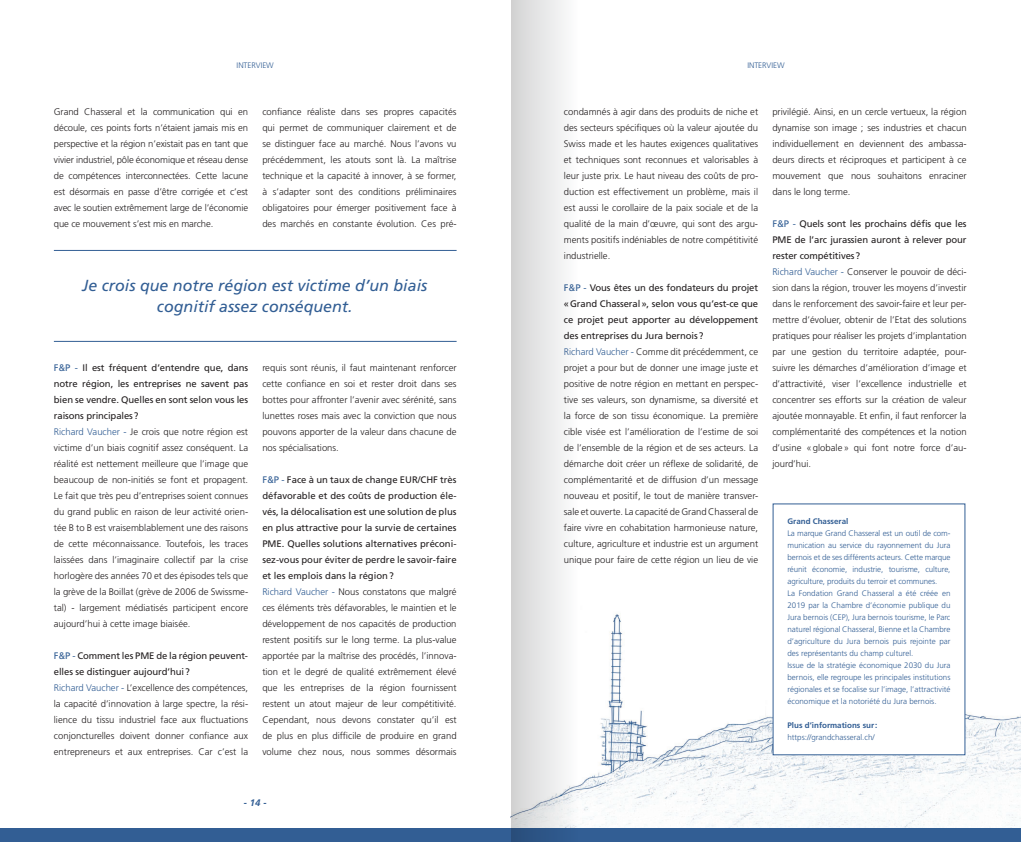
<style>
.page{position:relative;width:1021px;height:842px;background:#fff}
.page>*{position:absolute;margin:0;border:0;box-sizing:border-box;transform-origin:0 0}
.t1{font:italic 16px/21px "Frutiger LT Std";color:#325e94;text-align:center}
.t2{font:300 9.5px/16px "Frutiger LT Std";color:#231f20;text-align:justify}
.t3{font:italic 700 9.5px "Frutiger LT Std";color:#325e94}
.t4{font:300 8px/12px "Frutiger LT Std";color:#325e94}
.t5{font:700 8px "Frutiger LT Std";color:#325e94}
.s1{font-weight:400;color:#325e94}
.s2{font-weight:400}
.s3{color:#325e94}
</style>
<div class="page">
<hr style="left:54px;top:250px;width:402px;height:1px;background:#325e94">
<hr style="left:54px;top:341px;width:402px;height:1px;background:#325e94">
<img style="left:510px;top:578px;width:510px;height:250px">
<div style="left:773px;top:504px;width:191px;height:251px;background:#fff"></div>
<div style="left:0;top:828px;width:1020px;height:14px;background:#325e94"></div>
<div style="left:511px;top:0;width:67px;height:842px;background:linear-gradient(to right,#d0d0d1,#f9fafc)"></div>
<p class="t4" style="left:237px;top:60px;width:39px">INTERVIEW</p>
<p class="t4" style="left:747px;top:60px;width:39px">INTERVIEW</p>
<p class="t2" style="left:54px;top:104px;width:196px">Grand Chasseral et la communication qui en découle, ces points forts n’étaient jamais mis en perspective et la région n’existait pas en tant que vivier industriel, pôle économique et réseau dense de compétences interconnectées. Cette lacune est désormais en passe d’être corrigée et c’est avec le soutien extrêmement large de l’économie que ce mouvement s’est mis en marche.</p>
<p class="t2" style="left:262px;top:104px;width:196px">confiance réaliste dans ses propres capacités qui permet de communiquer clairement et de se distinguer face au marché. Nous l’avons vu précédemment, les atouts sont là. La maîtrise technique et la capacité à innover, à se former, à s’adapter sont des conditions préliminaires obligatoires pour émerger positivement face à des marchés en constante évolution. Ces pré-</p>
<h1 class="t1" style="left:82px;top:275px;width:346px">Je crois que notre région est victime d’un biais cognitif assez conséquent.</h1>
<p class="t2" style="left:54px;top:360px;width:196px;text-align:left"><span class="s1">F&amp;P -</span> <span class="s2">Il est fréquent d’entendre que, dans notre région, les entreprises ne savent pas bien se vendre. Quelles en sont selon vous les raisons principales?<br></span><span class="s3">Richard Vaucher -</span> Je crois que notre région est victime d’un biais cognitif assez conséquent. La réalité est nettement meilleure que l’image que beaucoup de non-initiés se font et propagent.<br>Le fait que très peu d’entreprises soient connues du grand public en raison de leur activité orien&shy;tée B to B est vraisemblablement une des raisons de cette méconnaissance. Toutefois, les traces laissées dans l’imaginaire collectif par la crise horlogère des années 70 et des épisodes tels que la grève de la Boillat (grève de 2006 de Swissme&shy;tal) - largement médiatisés participent encore aujourd’hui à cette image biaisée.</p>
<p class="t2" style="left:54px;top:648px;width:196px;text-align:left"><span class="s1">F&amp;P -</span> <span class="s2">Comment les PME de la région peuvent&shy;elles se distinguer aujourd’hui?<br></span><span class="s3">Richard Vaucher -</span> L’excellence des compétences, la capacité d’innovation à large spectre, la rési&shy;lience du tissu industriel face aux fluctuations conjoncturelles doivent donner confiance aux entrepreneurs et aux entreprises. Car c’est la</p>
<p class="t2" style="left:262px;top:360px;width:196px">requis sont réunis, il faut maintenant renforcer cette confiance en soi et rester droit dans ses bottes pour affronter l’avenir avec sérénité, sans lunettes roses mais avec la conviction que nous pouvons apporter de la valeur dans chacune de nos spécialisations.</p>
<p class="t2" style="left:262px;top:472px;width:196px;text-align:left"><span class="s1">F&amp;P -</span> <span class="s2">Face à un taux de change EUR/CHF très défavorable et des coûts de production éle&shy;vés, la délocalisation est une solution de plus en plus attractive pour la survie de certaines PME. Quelles solutions alternatives préconi&shy;sez-vous pour éviter de perdre le savoir-faire et les emplois dans la région?<br></span><span class="s3">Richard Vaucher -</span> Nous constatons que malgré ces éléments très défavorables, le maintien et le développement de nos capacités de production restent positifs sur le long terme. La plus-value apportée par la maîtrise des procédés, l’innova&shy;tion et le degré de qualité extrêmement élevé que les entreprises de la région fournissent restent un atout majeur de leur compétitivité.<br>Cependant, nous devons constater qu’il est de plus en plus difficile de produire en grand volume chez nous, nous sommes désormais</p>
<p class="t3" style="left:243px;top:797px;width:25px">- 14 -</p>
<p class="t2" style="left:564px;top:104px;width:196px">condamnés à agir dans des produits de niche et des secteurs spécifiques où la valeur ajoutée du Swiss made et les hautes exigences qualitatives et techniques sont reconnues et valorisables à leur juste prix. Le haut niveau des coûts de pro&shy;duction est effectivement un problème, mais il est aussi le corollaire de la paix sociale et de la qualité de la main d’œuvre, qui sont des argu&shy;ments positifs indéniables de notre compétitivité industrielle.</p>
<p class="t2" style="left:564px;top:280px;width:196px;text-align:left"><span class="s1">F&amp;P -</span> <span class="s2">Vous êtes un des fondateurs du projet «Grand Chasseral», selon vous qu’est-ce que ce projet peut apporter au développement des entreprises du Jura bernois?<br></span><span class="s3">Richard Vaucher -</span> Comme dit précédemment, ce projet a pour but de donner une image juste et positive de notre région en mettant en perspec&shy;tive ses valeurs, son dynamisme, sa diversité et la force de son tissu économique. La première cible visée est l’amélioration de l’estime de soi de l’ensemble de la région et de ses acteurs. La démarche doit créer un réflexe de solidarité, de complémentarité et de diffusion d’un message nouveau et positif, le tout de manière transver&shy;sale et ouverte. La capacité de Grand Chasseral de faire vivre en cohabitation harmonieuse nature, culture, agriculture et industrie est un argument unique pour faire de cette région un lieu de vie</p>
<p class="t2" style="left:772px;top:104px;width:196px">privilégié. Ainsi, en un cercle vertueux, la région dynamise son image ; ses industries et chacun individuellement en deviennent des ambassa&shy;deurs directs et réciproques et participent à ce mouvement que nous souhaitons enraciner dans le long terme.</p>
<p class="t2" style="left:772px;top:216px;width:196px;text-align:left"><span class="s1">F&amp;P -</span> <span class="s2">Quels sont les prochains défis que les PME de l’arc jurassien auront à relever pour rester compétitives?<br></span><span class="s3">Richard Vaucher -</span> Conserver le pouvoir de déci&shy;sion dans la région, trouver les moyens d’investir dans le renforcement des savoir-faire et leur per&shy;mettre d’évoluer, obtenir de l’Etat des solutions pratiques pour réaliser les projets d’implantation par une gestion du territoire adaptée, pour&shy;suivre les démarches d’amélioration d’image et d’attractivité, viser l’excellence industrielle et concentrer ses efforts sur la création de valeur ajoutée monnayable. Et enfin, il faut renforcer la complémentarité des compétences et la notion d’usine «globale» qui font notre force d’au&shy;jourd’hui.</p>
<p class="t5" style="left:787px;top:517px;width:62px">Grand Chasseral</p>
<p class="t4" style="left:787px;top:528px;width:164px">La marque Grand Chasseral est un outil de com&shy;munication au service du rayonnement du Jura bernois et de ses différents acteurs. Cette marque réunit économie, industrie, tourisme, culture, agriculture, produits du terroir et communes.<br>La Fondation Grand Chasseral a été créée en 2019 par la Chambre d’économie publique du Jura bernois (CEP), Jura bernois tourisme, le Parc naturel régional Chasseral, Bienne et la Chambre d’agriculture du Jura bernois puis rejointe par des représentants du champ culturel.<br>Issue de la stratégie économique 2030 du Jura bernois, elle regroupe les principales institutions régionales et se focalise sur l’image, l’attractivité économique et la notoriété du Jura bernois.</p>
<p class="t5" style="left:787px;top:721px;width:91px">Plus d’informations sur:</p>
<p class="t4" style="left:787px;top:732px;width:89px">https://grandchasseral.ch/</p>
</div>
